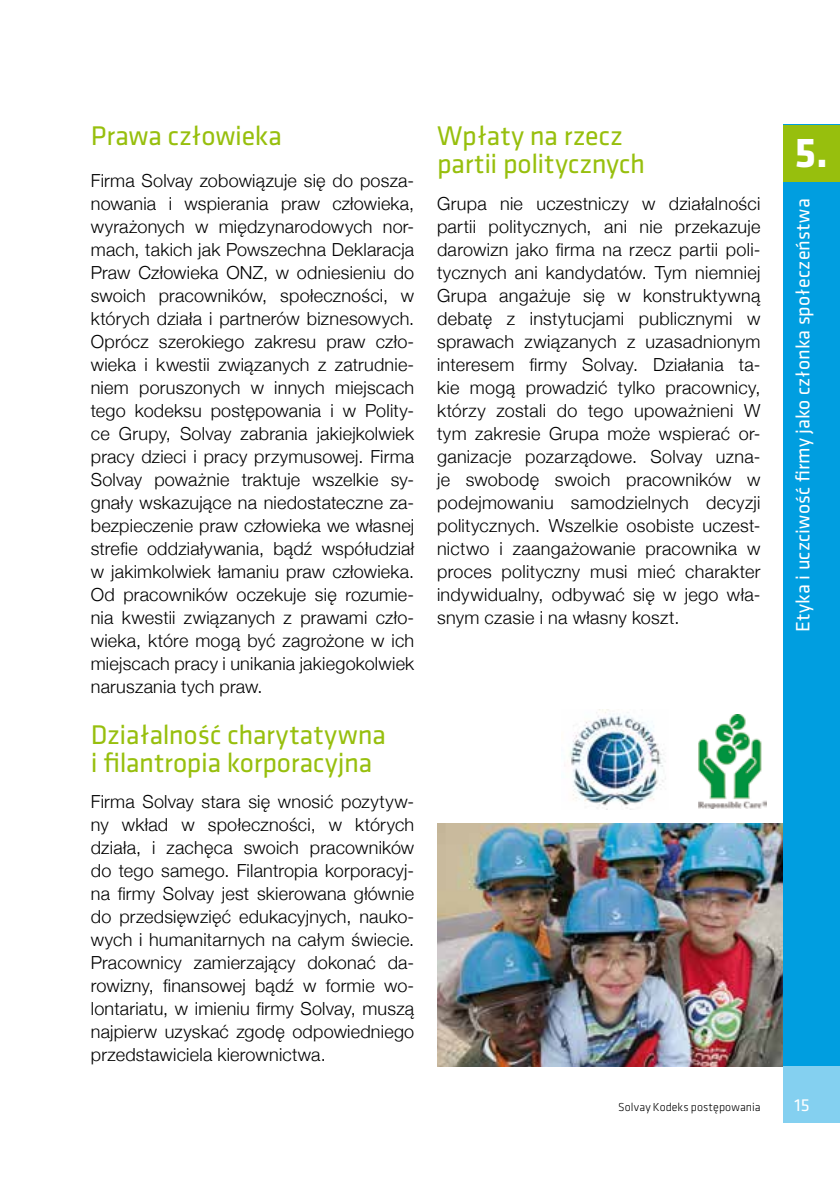
<style>
.page{position:relative;width:840px;height:1191px;background:#fff}
.page>*{position:absolute;margin:0;border:0;box-sizing:border-box;transform-origin:0 0}
.t1{font:700 43.4px "Klavika";color:#fff}
.t2{font:28px/28px "Klavika";letter-spacing:-.005em;color:#97bf0d}
.t3{font:20px "Klavika";letter-spacing:.01em;color:#fff}
.t4{font:300 18px/23px "Helvetica Neue";letter-spacing:.015em;color:#000;text-align:justify}
.t5{font:18px "Klavika";color:#fff}
.t6{font:300 12px "Klavika";letter-spacing:.005em;color:#000}
</style>
<div class="page">
<img style="left:437px;top:823px;width:345px;height:243px">
<div style="left:782px;top:125px;width:57px;height:941px;background:#009ee0"></div>
<div style="left:782px;top:1066px;width:57px;height:56px;background:#84d0f0"></div>
<div style="left:782px;top:125px;width:57px;height:56px;background:#97bf0d"></div>
<img style="left:564px;top:709px;width:102px;height:101px">
<img style="left:698px;top:715px;width:68px;height:93px">
<h2 class="t2" style="left:91px;top:121px;width:192px">Prawa człowieka</h2>
<p class="t4" style="left:91px;top:169px;width:325px">Firma Solvay zobowiązuje się do posza&shy;nowania i wspierania praw człowieka, wyrażonych w międzynarodowych nor&shy;mach, takich jak Powszechna Deklaracja Praw Człowieka ONZ, w odniesieniu do swoich pracowników, społeczności, w których działa i partnerów biznesowych.<br>Oprócz szerokiego zakresu praw czło&shy;wieka i kwestii związanych z zatrudnie&shy;niem poruszonych w innych miejscach tego kodeksu postępowania i w Polity&shy;ce Grupy, Solvay zabrania jakiejkolwiek pracy dzieci i pracy przymusowej. Firma Solvay poważnie traktuje wszelkie sy&shy;gnały wskazujące na niedostateczne za&shy;bezpieczenie praw człowieka we własnej strefie oddziaływania, bądź współudział w jakimkolwiek łamaniu praw człowieka.<br>Od pracowników oczekuje się rozumie&shy;nia kwestii związanych z prawami czło&shy;wieka, które mogą być zagrożone w ich miejscach pracy i unikania jakiegokolwiek naruszania tych praw.</p>
<h2 class="t2" style="left:91px;top:720px;width:296px">Działalność charytatywna i filantropia korporacyjna</h2>
<p class="t4" style="left:91px;top:790px;width:325px">Firma Solvay stara się wnosić pozytyw&shy;ny wkład w społeczności, w których działa, i zachęca swoich pracowników do tego samego. Filantropia korporacyj&shy;na firmy Solvay jest skierowana głównie do przedsięwzięć edukacyjnych, nauko&shy;wych i humanitarnych na całym świecie.<br>Pracownicy zamierzający dokonać da&shy;rowizny, finansowej bądź w formie wo&shy;lontariatu, w imieniu firmy Solvay, muszą najpierw uzyskać zgodę odpowiedniego przedstawiciela kierownictwa.</p>
<h2 class="t2" style="left:437px;top:121px;width:209px">Wpłaty na rzecz partii politycznych</h2>
<p class="t4" style="left:437px;top:192px;width:325px">Grupa nie uczestniczy w działalności partii politycznych, ani nie przekazuje darowizn jako firma na rzecz partii poli&shy;tycznych ani kandydatów. Tym niemniej Grupa angażuje się w konstruktywną debatę z instytucjami publicznymi w sprawach związanych z uzasadnionym interesem firmy Solvay. Działania ta&shy;kie mogą prowadzić tylko pracownicy, którzy zostali do tego upoważnieni W tym zakresie Grupa może wspierać or&shy;ganizacje pozarządowe. Solvay uzna&shy;je swobodę swoich pracowników w podejmowaniu samodzielnych decyzji politycznych. Wszelkie osobiste uczest&shy;nictwo i zaangażowanie pracownika w proces polityczny musi mieć charakter indywidualny, odbywać się w jego wła&shy;snym czasie i na własny koszt.</p>
<p class="t6" style="left:617px;top:1100px;width:144px">Solvay Kodeks postępowania</p>
<h1 class="t1" style="left:794px;top:122px;width:35px">5.</h1>
<p class="t3" style="left:789px;top:632px;width:435px;rotate:-90deg">Etyka i uczciwość firmy jako członka społeczeństwa</p>
<p class="t5" style="left:794px;top:1093px;width:17px">15</p>
</div>
